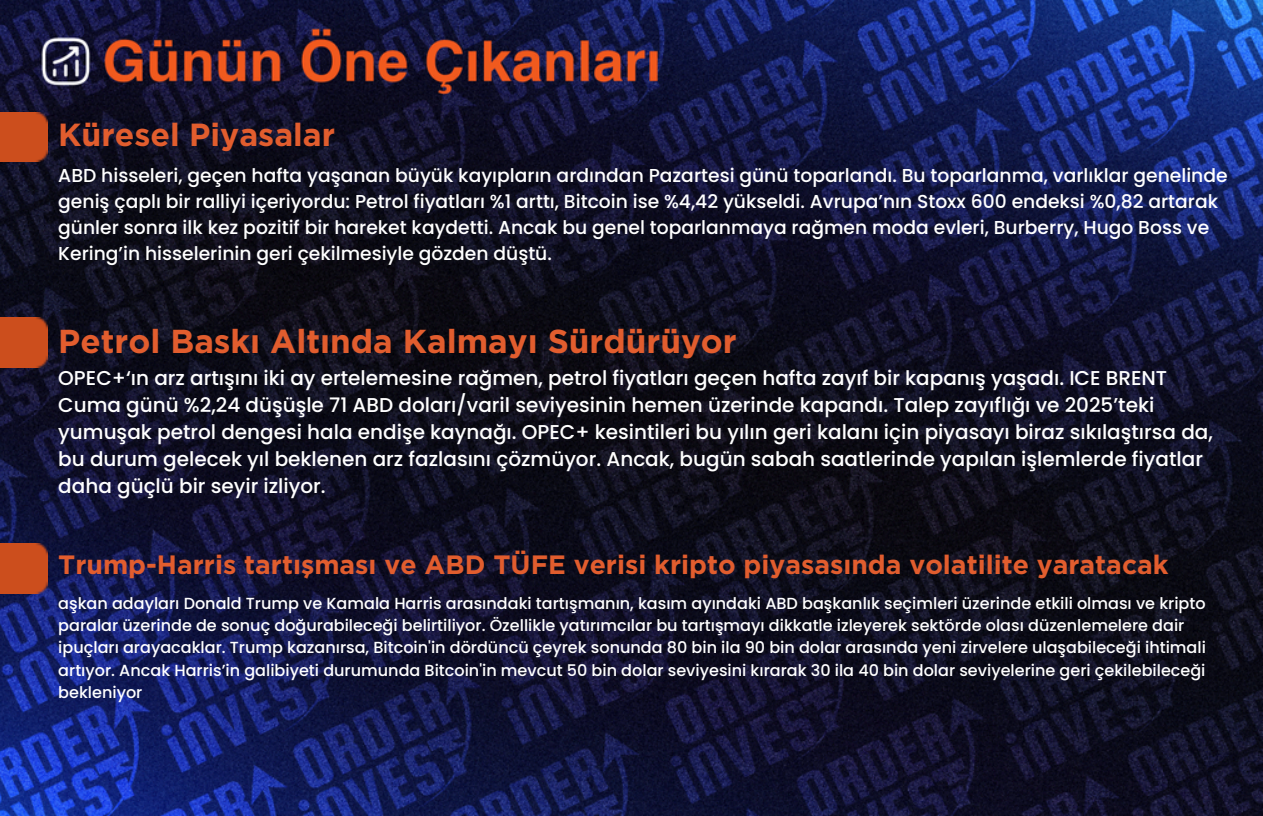
<style>
.page{position:relative;width:1263px;height:816px;background:#fff}
.page>*{position:absolute;margin:0;border:0;box-sizing:border-box;transform-origin:0 0}
.t1{font:700 33.2px "Gotham";color:#e25d2e}
.t2{font:700 32px "Gotham";color:#e25d2e}
.t3{font:700 26.6px "Gotham";color:#e25d2e}
.t4{font:500 20px/27px "Poppins";color:#fff}
.t5{font:500 18.8px/26.2px "Poppins";color:#fff}
.t6{font:500 16px/22.4px "Poppins";color:#fff}
</style>
<div class="page">
<img style="left:0;top:0;width:1263px;height:816px">
<div style="left:0;top:112px;width:48px;height:50px;background:#cc4e1d"></div>
<div style="left:0;top:318px;width:48px;height:49px;background:#cc4e1d"></div>
<div style="left:0;top:544px;width:48px;height:49px;background:#cc4e1d"></div>
<p class="t2" style="left:58px;top:115px;width:278px">Küresel Piyasalar</p>
<h1 class="t5" style="left:58px;top:162px;width:1171px">ABD hisseleri, geçen hafta yaşanan büyük kayıpların ardından Pazartesi günü toparlandı. Bu toparlanma, varlıklar genelinde geniş çaplı bir ralliyi içeriyordu: Petrol fiyatları %1 arttı, Bitcoin ise %4,42 yükseldi. Avrupa’nın Stoxx 600 endeksi %0,82 artarak günler sonra ilk kez pozitif bir hareket kaydetti. Ancak bu genel toparlanmaya rağmen moda evleri, Burberry, Hugo Boss ve Kering’in hisselerinin geri çekilmesiyle gözden düştü.</h1>
<h2 class="t1" style="left:58px;top:321px;width:680px">Petrol Baskı Altında Kalmayı Sürdürüyor</h2>
<h3 class="t4" style="left:58px;top:365px;width:1156px">OPEC+‘ın arz artışını iki ay ertelemesine rağmen, petrol fiyatları geçen hafta zayıf bir kapanış yaşadı. ICE BRENT Cuma günü %2,24 düşüşle 71 ABD doları/varil seviyesinin hemen üzerinde kapandı. Talep zayıflığı ve 2025’teki yumuşak petrol dengesi hala endişe kaynağı. OPEC+ kesintileri bu yılın geri kalanı için piyasayı biraz sıkılaştırsa da, bu durum gelecek yıl beklenen arz fazlasını çözmüyor. Ancak, bugün sabah saatlerinde yapılan işlemlerde fiyatlar daha güçlü bir seyir izliyor.</h3>
<h3 class="t3" style="left:58px;top:549px;width:1112px">Trump-Harris tartışması ve ABD TÜFE verisi kripto piyasasında volatilite yaratacak</h3>
<h1 class="t6" style="left:58px;top:592px;width:1149px">aşkan adayları Donald Trump ve Kamala Harris arasındaki tartışmanın, kasım ayındaki ABD başkanlık seçimleri üzerinde etkili olması ve kripto paralar üzerinde de sonuç doğurabileceği belirtiliyor. Özellikle yatırımcılar bu tartışmayı dikkatle izleyerek sektörde olası düzenlemelere dair ipuçları arayacaklar. Trump kazanırsa, Bitcoin'in dördüncü çeyrek sonunda 80 bin ila 90 bin dolar arasında yeni zirvelere ulaşabileceği ihtimali artıyor. Ancak Harris’in galibiyeti durumunda Bitcoin'in mevcut 50 bin dolar seviyesini kırarak 30 ila 40 bin dolar seviyelerine geri çekilebileceği bekleniyor</h1>
</div>
